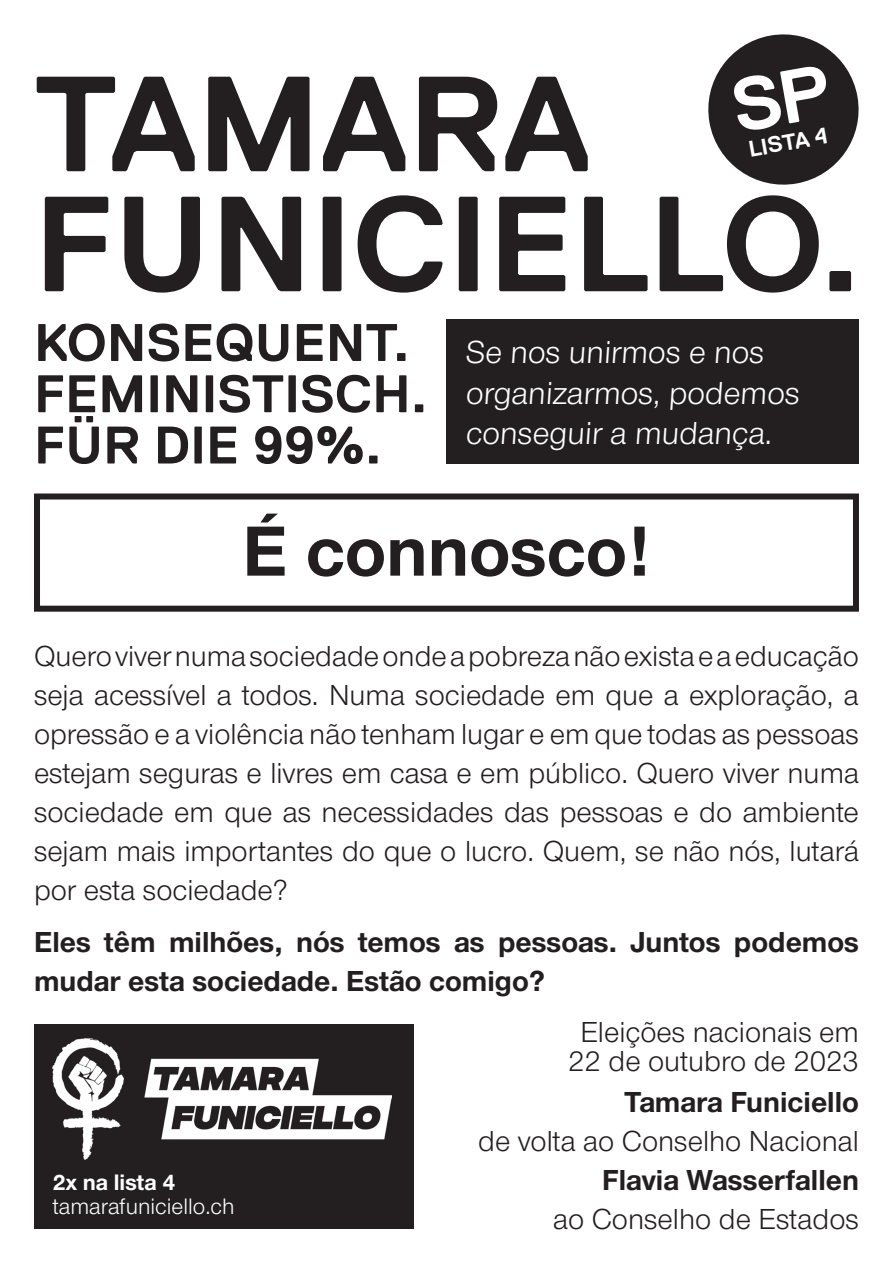
<style>
.page{position:relative;width:893px;height:1263px;background:#fff}
.page>*{position:absolute;margin:0;border:0;box-sizing:border-box;transform-origin:0 0}
.t1{font:700 135px "Replica";color:#231f20}
.t2{font:700 73.5px "Nimbus San Nov";color:#231f20}
.t3{font:700 52.8px "Replica";color:#231f20}
.t4{font:33px/40.5px "Nimbus San Nov";color:#fff}
.t5{font:30px/39px "Nimbus San Nov";color:#231f20;text-align:right}
.t6{font:700 30px/39px "Nimbus San Nov";color:#231f20}
.t7{font:23.25px "Nimbus San Nov";color:#fff}
.t8{font:700 23.25px "Nimbus San Nov";color:#fff}
.t9{font:700 22.65px "Replica";color:#fff}
.s1{font-weight:700}
</style>
<div class="page">
<div style="left:446px;top:319px;width:413px;height:144px;background:#231f20"></div>
<div style="left:34px;top:493px;width:825px;height:119px;border:6px solid #231f20"></div>
<div style="left:34px;top:1024px;width:380px;height:205px;background:#231f20"></div>
<img style="left:53px;top:1038px;width:338px;height:121px">
<svg style="left:708px;top:34px;width:151px;height:151px"></svg>
<p class="t1" style="left:34px;top:50px;width:558px">TAMARA</p>
<p class="t1" style="left:34px;top:170px;width:829px">FUNICIELLO.</p>
<p class="t3" style="left:34px;top:313px;width:377px">KONSEQUENT.</p>
<p class="t3" style="left:34px;top:365px;width:395px">FEMINISTISCH.</p>
<p class="t3" style="left:34px;top:416px;width:349px">FÜR DIE 99%.</p>
<p class="t9" style="left:747px;top:137px;width:82px;rotate:-10deg">LISTA 4</p>
<p class="t4" style="left:465px;top:332px;width:303px">Se nos unirmos e nos</p>
<p class="t4" style="left:465px;top:373px;width:338px">organizarmos, podemos conseguir a mudança.</p>
<p class="t2" style="left:243px;top:508px;width:409px">É connosco!</p>
<p class="t5" style="left:34px;top:637px;width:826px;text-align:justify">Quero viver numa sociedade onde a pobreza não exista e a educação seja acessível a todos. Numa sociedade em que a exploração, a opressão e a violência não tenham lugar e em que todas as pessoas estejam seguras e livres em casa e em público. Quero viver numa sociedade em que as necessidades das pessoas e do ambiente sejam mais importantes do que o lucro. Quem, se não nós, lutará por esta sociedade?</p>
<p class="t6" style="left:34px;top:922px;width:826px">Eles têm milhões, nós temos as pessoas. Juntos podemos mudar esta sociedade. Estão comigo?</p>
<p class="t8" style="left:53px;top:1168px;width:124px">2x na lista 4</p>
<p class="t7" style="left:53px;top:1193px;width:183px">tamarafuniciello.ch</p>
<p class="t5" style="left:580px;top:1013px;width:280px">Eleições nacionais em</p>
<p class="t5" style="left:568px;top:1041px;width:292px">22 de outubro de 2023</p>
<p class="t5" style="left:478px;top:1083px;width:382px"><span class="s1">Tamara Funiciello<br></span>de volta ao Conselho Nacional</p>
<p class="t5" style="left:553px;top:1161px;width:307px"><span class="s1">Flavia Wasserfallen<br></span>ao Conselho de Estados</p>
</div>
